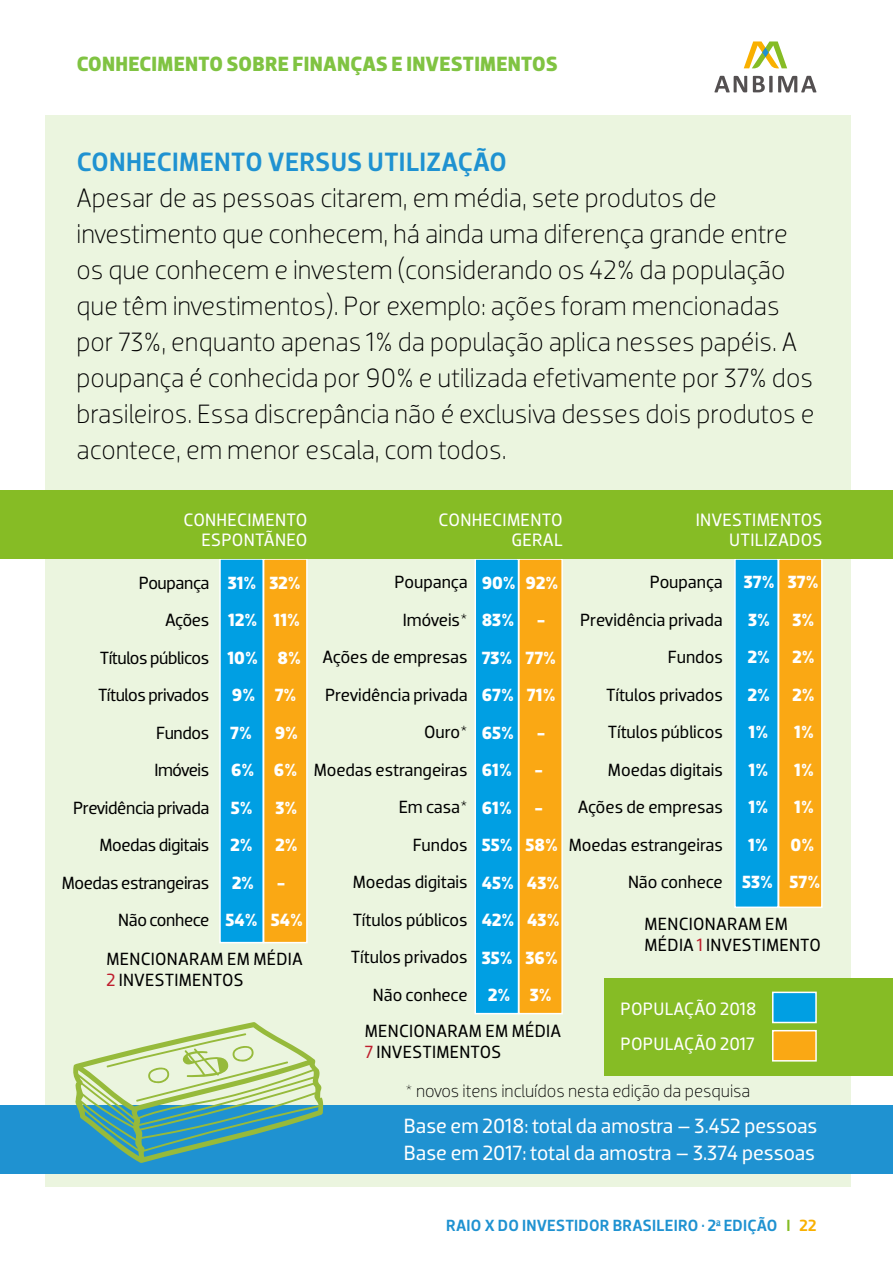
<style>
.page{position:relative;width:893px;height:1263px;background:#fff}
.page>*{position:absolute;margin:0;border:0;box-sizing:border-box;transform-origin:0 0}
.t1{font:300 27px/36px "Dobra";color:#000}
.t2{font:500 27px "Dobra";letter-spacing:.015em;color:#1f92d1}
.t3{font:21px/27px "Dobra";color:#fff}
.t4{font:700 21px "Dobra";letter-spacing:.015em;color:#80c342}
.t5{font:18.3px/19.5px "Dobra";letter-spacing:.015em;color:#fff;text-align:right}
.t6{font:18px/37.5px "Dobra";color:#000}
.t7{font:700 18px/37.5px "Dobra";color:#fff}
.t8{font:18px/37.5px "Dobra";letter-spacing:-.02em;color:#000;text-align:right}
.t9{font:300 18px "Dobra";color:#000}
.t10{font:500 16.5px "Dobra";letter-spacing:.015em;color:#1f92d1}
.s1{color:#bf1f2e}
.s2{color:#86bc25}
.s3{color:#f9b000}
</style>
<div class="page">
<div style="left:45px;top:115px;width:805px;height:1071px;background:#ebf5df"></div>
<svg style="left:744px;top:41px;width:43px;height:28px"></svg>
<svg style="left:714px;top:76px;width:102px;height:16px"></svg>
<div style="left:219px;top:558px;width:45px;height:385px;background:#009fe3;border:2px solid #fff"></div>
<div style="left:474px;top:558px;width:45px;height:456px;background:#009fe3;border:2px solid #fff"></div>
<div style="left:734px;top:558px;width:45px;height:350px;background:#009fe3;border:2px solid #fff"></div>
<div style="left:263px;top:558px;width:45px;height:385px;background:#faa814;border:2px solid #fff"></div>
<div style="left:518px;top:558px;width:45px;height:456px;background:#faa814;border:2px solid #fff"></div>
<div style="left:778px;top:558px;width:45px;height:350px;background:#faa814;border:2px solid #fff"></div>
<div style="left:604px;top:978px;width:289px;height:97px;background:#86bc25"></div>
<div style="left:0;top:490px;width:893px;height:69px;background:#86bc25"></div>
<div style="left:0;top:1105px;width:893px;height:69px;background:#1f92d1"></div>
<div style="left:772px;top:991px;width:45px;height:32px;background:#009fe3;border:2px solid #fff"></div>
<div style="left:772px;top:1030px;width:45px;height:31px;background:#faa814;border:2px solid #fff"></div>
<svg style="left:73px;top:1022px;width:251px;height:141px"></svg>
<p class="t4" style="left:77px;top:52px;width:482px">CONHECIMENTO SOBRE FINANÇAS E INVESTIMENTOS</p>
<p class="t2" style="left:77px;top:146px;width:432px">CONHECIMENTO VERSUS UTILIZAÇÃO</p>
<p class="t1" style="left:77px;top:180px;width:739px">Apesar de as pessoas citarem, em média, sete produtos de investimento que conhecem, há ainda uma diferença grande entre os que conhecem e investem (considerando os 42% da população que têm investimentos). Por exemplo: ações foram mencionadas por 73%, enquanto apenas 1% da população aplica nesses papéis. A poupança é conhecida por 90% e utilizada efetivamente por 37% dos brasileiros. Essa discrepância não é exclusiva desses dois produtos e acontece, em menor escala, com todos.</p>
<p class="t5" style="left:183px;top:510px;width:126px">CONHECIMENTO<br>ESPONTÃNEO</p>
<p class="t5" style="left:439px;top:510px;width:126px">CONHECIMENTO<br>GERAL</p>
<p class="t5" style="left:696px;top:510px;width:128px">INVESTIMENTOS<br>UTILIZADOS</p>
<p class="t8" style="left:62px;top:564px;width:149px">Poupança<br>Ações<br>Títulos públicos<br>Títulos privados<br>Fundos<br>Imóveis<br>Previdência privada<br>Moedas digitais<br>Moedas estrangeiras<br>Não conhece</p>
<p class="t7" style="left:227px;top:564px;width:75px">31% 32%<br>12% 11%<br>10% 8%<br>9% 7%<br>7%</p>
<p class="t7" style="left:231px;top:714px;width:69px;text-align:justify;text-indent:44px">9% 6% 6% 5%</p>
<p class="t7" style="left:276px;top:789px;width:23px">3%</p>
<p class="t7" style="left:231px;top:826px;width:24px">2%</p>
<p class="t7" style="left:276px;top:826px;width:24px">2%</p>
<p class="t7" style="left:232px;top:864px;width:24px">2%</p>
<p class="t7" style="left:225px;top:864px;width:79px;text-indent:52px">-<br>54% 54%</p>
<p class="t6" style="left:106px;top:948px;width:198px;line-height:21px">MENCIONARAM EM MÉDIA<br><span class="s1">2</span> INVESTIMENTOS</p>
<p class="t6" style="left:314px;top:564px;width:156px;text-align:right">Poupança<br>Imóveis*<br>Ações de empresas<br>Previdência privada<br>Ouro*<br>Moedas estrangeiras<br>Em casa*<br>Fundos<br>Moedas digitais<br>Títulos públicos<br>Títulos privados<br>Não conhece</p>
<p class="t6" style="left:569px;top:564px;width:156px;text-align:right">Poupança<br>Previdência privada<br>Fundos<br>Títulos privados<br>Títulos públicos<br>Moedas digitais<br>Ações de empresas<br>Moedas estrangeiras<br>Não conhece</p>
<p class="t7" style="left:482px;top:564px;width:78px">90% 92%<br>83%</p>
<p class="t7" style="left:744px;top:564px;width:76px">37% 37%<br>3%</p>
<p class="t7" style="left:793px;top:601px;width:23px">3%</p>
<p class="t7" style="left:482px;top:601px;width:76px;text-indent:55px">-<br>73% 77%<br>67% 71%<br>65%</p>
<p class="t7" style="left:748px;top:639px;width:24px">2%</p>
<p class="t7" style="left:793px;top:639px;width:24px">2%</p>
<p class="t7" style="left:748px;top:676px;width:24px">2%</p>
<p class="t7" style="left:793px;top:676px;width:24px">2%</p>
<p class="t7" style="left:748px;top:714px;width:21px">1%</p>
<p class="t7" style="left:794px;top:714px;width:21px">1%</p>
<p class="t7" style="left:748px;top:751px;width:21px">1%</p>
<p class="t7" style="left:794px;top:751px;width:21px">1%</p>
<p class="t7" style="left:748px;top:789px;width:21px">1%</p>
<p class="t7" style="left:794px;top:789px;width:21px">1%</p>
<p class="t7" style="left:748px;top:826px;width:21px">1%</p>
<p class="t7" style="left:537px;top:714px;width:10px">-</p>
<p class="t7" style="left:482px;top:751px;width:32px">61%</p>
<p class="t7" style="left:535px;top:751px;width:10px">-</p>
<p class="t7" style="left:482px;top:789px;width:32px">61%</p>
<p class="t7" style="left:535px;top:789px;width:10px">-</p>
<p class="t7" style="left:482px;top:826px;width:78px">55% 58%</p>
<p class="t7" style="left:482px;top:864px;width:79px">45% 43%</p>
<p class="t7" style="left:482px;top:901px;width:79px">42% 43%</p>
<p class="t7" style="left:482px;top:939px;width:78px">35% 36%</p>
<p class="t7" style="left:488px;top:976px;width:65px">2% 3%</p>
<p class="t7" style="left:742px;top:826px;width:79px;text-indent:48px">0%<br>53% 57%</p>
<p class="t6" style="left:645px;top:913px;width:178px;line-height:21px">MENCIONARAM EM<br>MÉDIA <span class="s1">1</span> INVESTIMENTO</p>
<p class="t5" style="left:621px;top:992px;width:138px;line-height:34.8px;text-align:left">POPULAÇÃO 2018<br>POPULAÇÃO 2017</p>
<p class="t6" style="left:365px;top:1020px;width:198px;line-height:21px">MENCIONARAM EM MÉDIA<br><span class="s1">7</span> INVESTIMENTOS</p>
<p class="t9" style="left:405px;top:1080px;width:347px">* novos itens incluídos nesta edição da pesquisa</p>
<p class="t3" style="left:404px;top:1112px;width:415px">Base em 2018: total da amostra – 3.452 pessoas<br>Base em 2017: total da amostra – 3.374 pessoas</p>
<p class="t10" style="left:446px;top:1215px;width:372px">RAIO X DO INVESTIDOR BRASILEIRO • 2<sup>a</sup> EDIÇÃO <span class="s2">I</span> <span class="s3">22</span></p>
</div>
